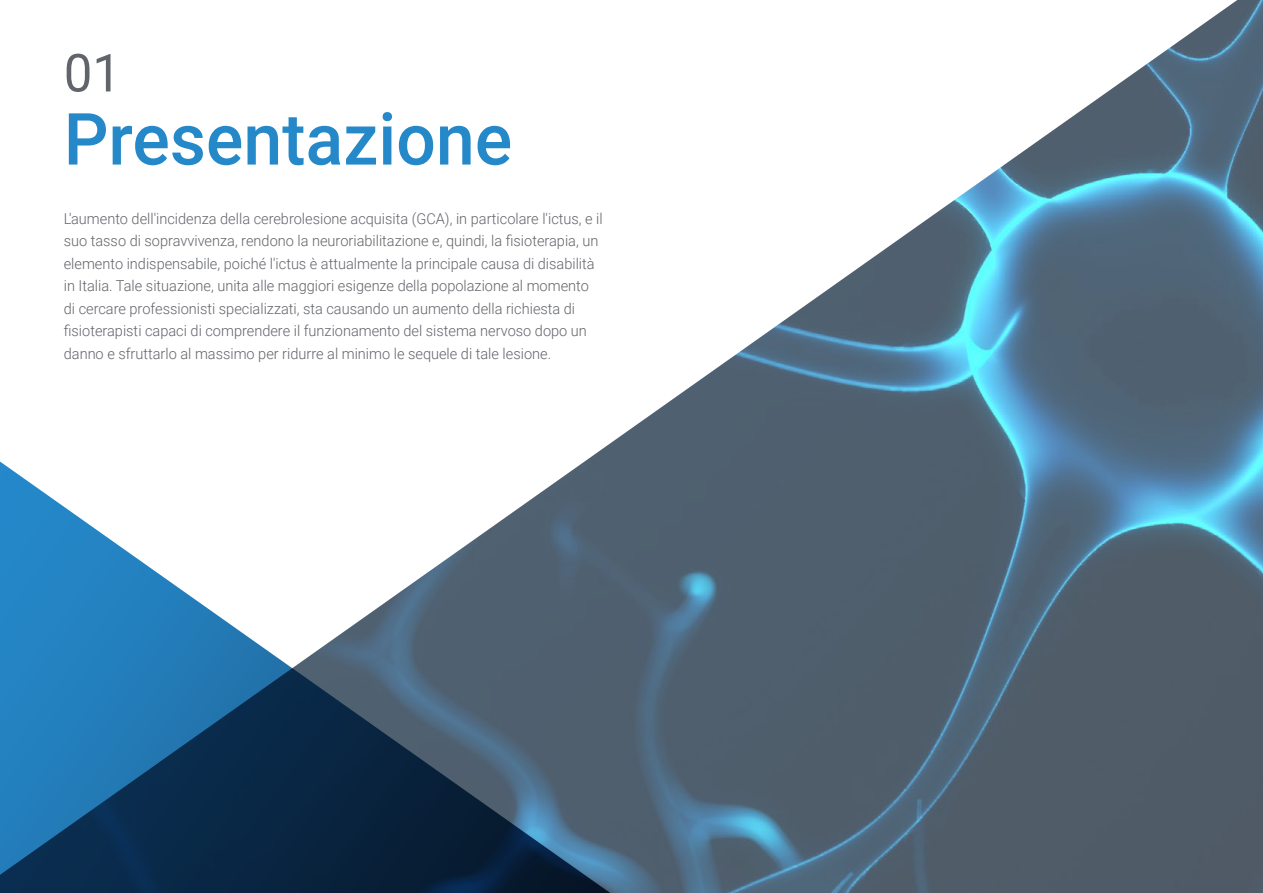
<style>
.page{position:relative;width:1263px;height:893px;background:#fff}
.page>*{position:absolute;margin:0;border:0;box-sizing:border-box;transform-origin:0 0}
.t1{font:500 72px "Roboto";color:#2488c9}
.t2{font:52.5px "Roboto";color:#61646a}
.t3{font:300 15px/22.5px "Roboto";color:#61646a}
</style>
<div class="page">
<img style="left:606px;top:0;width:657px;height:893px">
<svg style="left:0;top:446px;width:640px;height:447px"></svg>
<h2 class="t2" style="left:64px;top:36px;width:59px">01</h2>
<h1 class="t1" style="left:64px;top:89px;width:450px">Presentazione</h1>
<p class="t3" style="left:64px;top:207px;width:540px">L'aumento dell'incidenza della cerebrolesione acquisita (GCA), in particolare l'ictus, e il suo tasso di sopravvivenza, rendono la neuroriabilitazione e, quindi, la fisioterapia, un elemento indispensabile, poiché l'ictus è attualmente la principale causa di disabilità in Italia. Tale situazione, unita alle maggiori esigenze della popolazione al momento di cercare professionisti specializzati, sta causando un aumento della richiesta di fisioterapisti capaci di comprendere il funzionamento del sistema nervoso dopo un danno e sfruttarlo al massimo per ridurre al minimo le sequele di tale lesione.</p>
</div>
